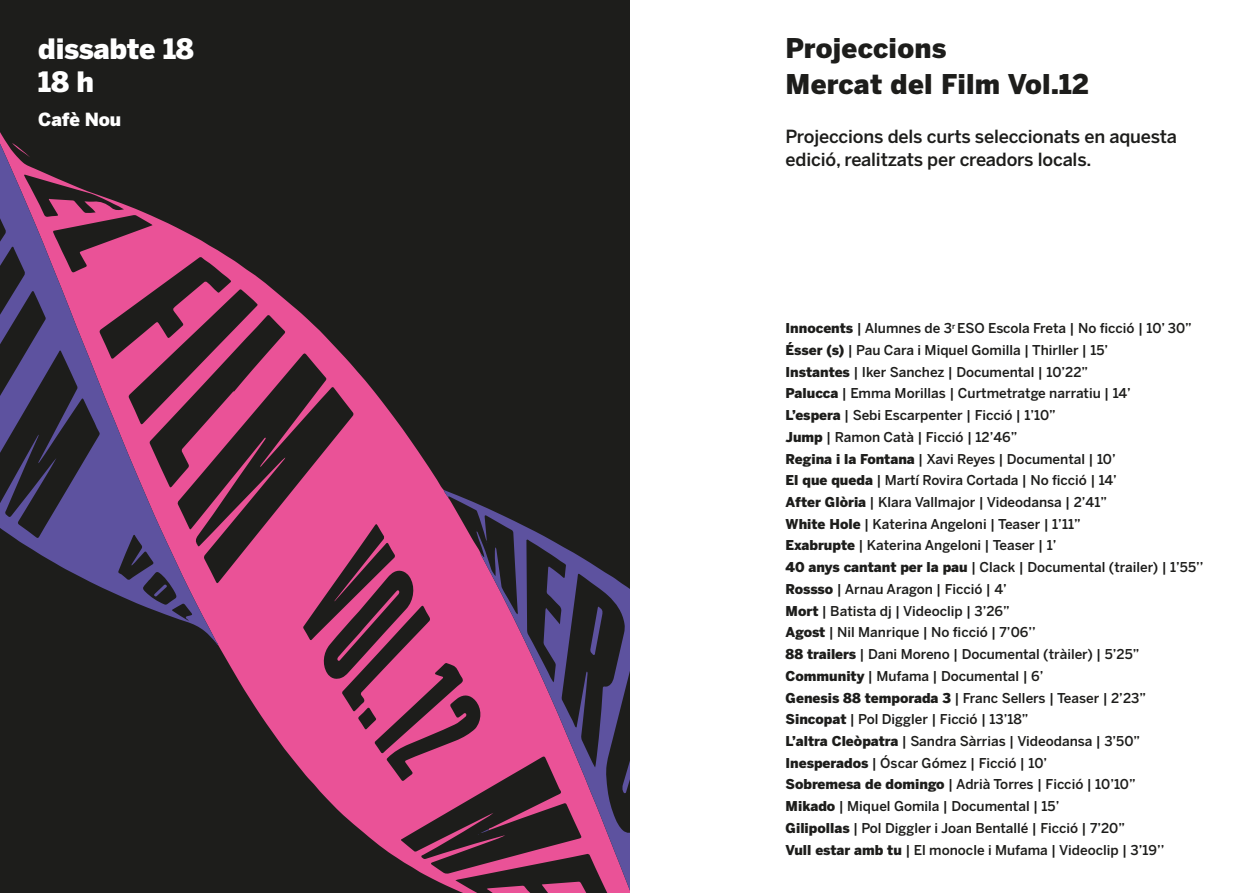
<style>
.page{position:relative;width:1259px;height:893px;background:#fff}
.page>*{position:absolute;margin:0;border:0;box-sizing:border-box;transform-origin:0 0}
.t1{font:900 27.9px/33.5px "Benton Sans";letter-spacing:-.01em;color:#fff}
.t2{font:900 27px/35.5px "Benton Sans";letter-spacing:.01em;color:#1d1d1b}
.t3{font:500 18px/22.5px "Benton Sans";letter-spacing:-.01em;color:#1d1d1b}
.t4{font:900 18px "Benton Sans";letter-spacing:-.01em;color:#fff}
.t5{font:500 13.5px/21.8px "Benton Sans";color:#1d1d1b}
.s1{font-weight:900}
</style>
<div class="page">
<div style="left:0;top:0;width:629px;height:893px;background:#1d1d1b"></div>
<svg style="left:218px;top:250px;width:226px;height:634px"></svg>
<svg style="left:0;top:132px;width:218px;height:513px"></svg>
<svg style="left:443px;top:490px;width:186px;height:403px"></svg>
<svg style="left:12px;top:143px;width:18px;height:14px"></svg>
<svg style="left:478px;top:829px;width:11px;height:6px"></svg>
<svg style="left:337px;top:590px;width:62px;height:71px"></svg>
<svg style="left:153px;top:584px;width:14px;height:13px"></svg>
<svg style="left:590px;top:607px;width:13px;height:48px"></svg>
<h1 class="t1" style="left:38px;top:32px;width:157px">dissabte 18<br>18 h</h1>
<h3 class="t4" style="left:38px;top:108px;width:85px">Cafè Nou</h3>
<h2 class="t2" style="left:785px;top:30px;width:305px">Projeccions<br>Mercat del Film Vol.12</h2>
<h3 class="t3" style="left:785px;top:125px;width:393px">Projeccions dels curts seleccionats en aquesta edició, realitzats per creadors locals.</h3>
<p class="t5" style="left:785px;top:317px;width:419px"><span class="s1">Innocents</span> | Alumnes de 3<sup>r</sup> ESO Escola Freta | No ficció | 10’ 30” <span class="s1">Ésser (s)</span> | Pau Cara i Miquel Gomilla | Thirller | 15’<br><span class="s1">Instantes</span> | Iker Sanchez | Documental | 10’22”<br><span class="s1">Palucca</span> | Emma Morillas | Curtmetratge narratiu | 14’<br><span class="s1">L’espera</span> | Sebi Escarpenter | Ficció | 1’10”<br><span class="s1">Jump</span> | Ramon Catà | Ficció | 12’46”<br><span class="s1">Regina i la Fontana</span> | Xavi Reyes | Documental | 10’<br><span class="s1">El que queda</span> | Martí Rovira Cortada | No ficció | 14’<br><span class="s1">After Glòria</span> | Klara Vallmajor | Videodansa | 2’41”<br><span class="s1">White Hole</span> | Katerina Angeloni | Teaser | 1’11”<br><span class="s1">Exabrupte</span> | Katerina Angeloni | Teaser | 1’<br><span class="s1">40 anys cantant per la pau</span> | Clack | Documental (trailer) | 1’55’’ <span class="s1">Rossso</span> | Arnau Aragon | Ficció | 4’<br><span class="s1">Mort</span> | Batista dj | Videoclip | 3’26”<br><span class="s1">Agost</span> | Nil Manrique | No ficció | 7’06’’<br><span class="s1">88 trailers</span> | Dani Moreno | Documental (tràiler) | 5’25” <span class="s1">Community</span> | Mufama | Documental | 6’<br><span class="s1">Genesis 88 temporada 3</span> | Franc Sellers | Teaser | 2’23” <span class="s1">Sincopat</span> | Pol Diggler | Ficció | 13’18”<br><span class="s1">L’altra Cleòpatra</span> | Sandra Sàrrias | Videodansa | 3’50” <span class="s1">Inesperados</span> | Óscar Gómez | Ficció | 10’<br><span class="s1">Sobremesa de domingo</span> | Adrià Torres | Ficció | 10’10”<br><span class="s1">Mikado</span> | Miquel Gomila | Documental | 15’<br><span class="s1">Gilipollas</span> | Pol Diggler i Joan Bentallé | Ficció | 7’20”<br><span class="s1">Vull estar amb tu</span> | El monocle i Mufama | Videoclip | 3’19’’</p>
</div>
